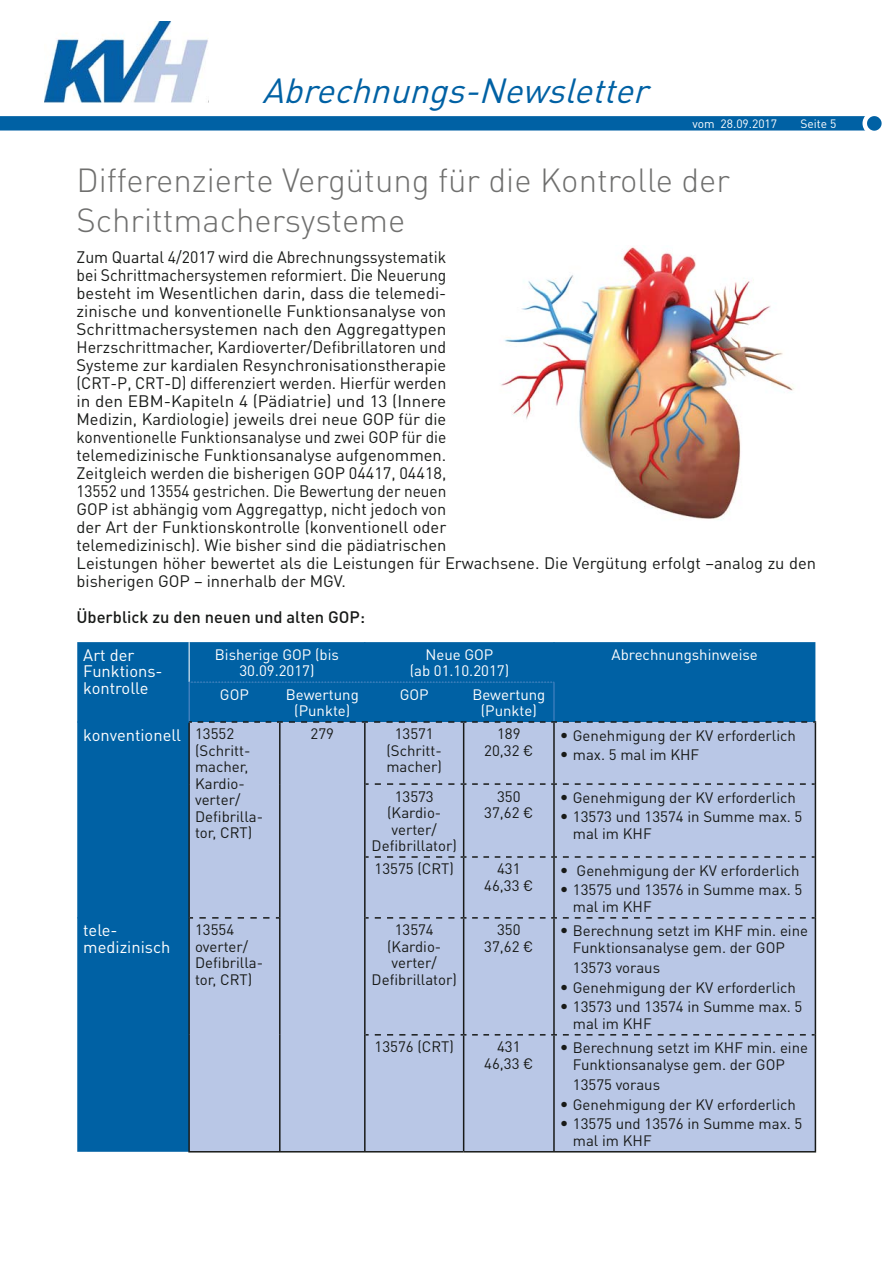
<style>
.page{position:relative;width:893px;height:1263px;background:#fff}
.page>*{position:absolute;margin:0;border:0;box-sizing:border-box;transform-origin:0 0}
.t1{font:italic 34.5px "DIN Pro";color:#0061a4}
.t2{font:300 33px/39.6px "DIN Pro";color:#6f6f6e}
.t3{font:16.5px/18px "DIN Pro";color:#181a18;scale:.96 1}
.t4{font:16.5px/16.5px "DIN Pro";color:#fff}
.t5{font:500 16.5px "DIN Pro";color:#181a18}
.t6{font:15px/16.5px "DIN Pro";color:#181a18}
.t7{font:15px/16.5px "DIN Pro";color:#fff;text-align:center}
.t8{font:12px "DIN Pro";color:#fff}
.s1{font-size:15px;color:#181a18}
.s2{font-size:16.5px}
</style>
<div class="page">
<div style="left:0;top:116px;width:867px;height:15px;background:#0061a4"></div>
<svg style="left:865px;top:114px;width:19px;height:19px"></svg>
<div style="left:862px;top:112px;width:24px;height:23px;border:4px solid #fff;border-radius:50%"></div>
<img style="left:44px;top:21px;width:164px;height:81px">
<div style="left:77px;top:642px;width:112px;height:510px;background:#0061a4"></div>
<div style="left:190px;top:642px;width:625px;height:80px;background:#0061a4"></div>
<div style="left:190px;top:722px;width:625px;height:429px;background:#b9c7e6"></div>
<hr style="left:365px;top:642px;width:1px;height:40px;background:#0061a4">
<hr style="left:554px;top:642px;width:1px;height:40px;background:#0061a4">
<svg style="left:77px;top:682px;width:480px;height:41px;background:#0462a3"></svg>
<svg style="left:563px;top:721px;width:253px;height:2px"></svg>
<svg style="left:375px;top:783px;width:91px;height:2px"></svg>
<svg style="left:472px;top:783px;width:85px;height:2px"></svg>
<svg style="left:563px;top:783px;width:252px;height:2px"></svg>
<svg style="left:375px;top:856px;width:91px;height:2px"></svg>
<svg style="left:472px;top:856px;width:85px;height:2px"></svg>
<svg style="left:563px;top:856px;width:252px;height:2px"></svg>
<svg style="left:77px;top:917px;width:116px;height:2px"></svg>
<svg style="left:199px;top:917px;width:80px;height:2px"></svg>
<svg style="left:375px;top:917px;width:91px;height:2px"></svg>
<svg style="left:472px;top:917px;width:85px;height:2px"></svg>
<svg style="left:563px;top:917px;width:252px;height:2px"></svg>
<svg style="left:375px;top:1034px;width:91px;height:2px"></svg>
<svg style="left:472px;top:1034px;width:85px;height:2px"></svg>
<svg style="left:563px;top:1034px;width:252px;height:2px"></svg>
<hr style="left:188px;top:723px;width:2px;height:61px;background:#181a18">
<hr style="left:279px;top:723px;width:2px;height:61px;background:#181a18">
<hr style="left:364px;top:723px;width:2px;height:61px;background:#181a18">
<hr style="left:463px;top:723px;width:1px;height:60px;background:#181a18">
<hr style="left:553px;top:723px;width:2px;height:60px;background:#181a18">
<hr style="left:815px;top:723px;width:1px;height:61px;background:#181a18">
<hr style="left:188px;top:784px;width:2px;height:73px;background:#181a18">
<hr style="left:279px;top:784px;width:2px;height:73px;background:#181a18">
<hr style="left:364px;top:784px;width:2px;height:73px;background:#181a18">
<hr style="left:463px;top:785px;width:1px;height:71px;background:#181a18">
<hr style="left:553px;top:785px;width:2px;height:71px;background:#181a18">
<hr style="left:815px;top:784px;width:1px;height:73px;background:#181a18">
<hr style="left:188px;top:857px;width:2px;height:61px;background:#181a18">
<hr style="left:279px;top:857px;width:2px;height:61px;background:#181a18">
<hr style="left:364px;top:857px;width:2px;height:61px;background:#181a18">
<hr style="left:463px;top:858px;width:1px;height:59px;background:#181a18">
<hr style="left:553px;top:858px;width:2px;height:59px;background:#181a18">
<hr style="left:815px;top:857px;width:1px;height:61px;background:#181a18">
<hr style="left:188px;top:918px;width:2px;height:117px;background:#181a18">
<hr style="left:279px;top:918px;width:2px;height:117px;background:#181a18">
<hr style="left:364px;top:918px;width:2px;height:117px;background:#181a18">
<hr style="left:463px;top:919px;width:1px;height:115px;background:#181a18">
<hr style="left:553px;top:919px;width:2px;height:115px;background:#181a18">
<hr style="left:815px;top:918px;width:1px;height:117px;background:#181a18">
<hr style="left:188px;top:1035px;width:2px;height:116px;background:#181a18">
<hr style="left:279px;top:1035px;width:2px;height:116px;background:#181a18">
<hr style="left:364px;top:1035px;width:2px;height:116px;background:#181a18">
<hr style="left:463px;top:1036px;width:1px;height:115px;background:#181a18">
<hr style="left:553px;top:1036px;width:2px;height:115px;background:#181a18">
<hr style="left:815px;top:1035px;width:1px;height:116px;background:#181a18">
<hr style="left:188px;top:1151px;width:276px;height:2px;background:#181a18">
<hr style="left:464px;top:1151px;width:352px;height:2px;background:#181a18">
<img style="left:500px;top:247px;width:294px;height:273px">
<h1 class="t1" style="left:262px;top:78px;width:395px">Abrechnungs-Newsletter</h1>
<p class="t8" style="left:692px;top:119px;width:86px">vom 28.09.2017</p>
<p class="t8" style="left:800px;top:119px;width:37px">Seite 5</p>
<h2 class="t2" style="left:77px;top:165px;width:655px">Differenzierte Vergütung für die Kontrolle der<br>Schrittmachersysteme</h2>
<p class="t3" style="left:77px;top:251px;width:772px">Zum Quartal 4/2017 wird die Abrechnungssystematik<br>bei Schrittmachersystemen reformiert. Die Neuerung<br>besteht im Wesentlichen darin, dass die telemedi-<br>zinische und konventionelle Funktionsanalyse von<br>Schrittmachersystemen nach den Aggregattypen<br>Herzschrittmacher, Kardioverter/Defibrillatoren und<br>Systeme zur kardialen Resynchronisationstherapie<br>(CRT-P, CRT-D) differenziert werden. Hierfür werden<br>in den EBM-Kapiteln 4 (Pädiatrie) und 13 (Innere<br>Medizin, Kardiologie) jeweils drei neue GOP für die<br>konventionelle Funktionsanalyse und zwei GOP für die<br>telemedizinische Funktionsanalyse aufgenommen.<br>Zeitgleich werden die bisherigen GOP 04417, 04418,<br>13552 und 13554 gestrichen. Die Bewertung der neuen<br>GOP ist abhängig vom Aggregattyp, nicht jedoch von<br>der Art der Funktionskontrolle (konventionell oder<br>telemedizinisch). Wie bisher sind die pädiatrischen<br>Leistungen höher bewertet als die Leistungen für Erwachsene. Die Vergütung erfolgt –analog zu den bisherigen GOP – innerhalb der MGV.</p>
<p class="t5" style="left:77px;top:612px;width:290px">Überblick zu den neuen und alten GOP:</p>
<p class="t4" style="left:83px;top:649px;width:81px">Art der<br>Funktions&shy;kontrolle</p>
<p class="t7" style="left:215px;top:648px;width:126px">Bisherige GOP (bis<br>30.09.2017)</p>
<p class="t7" style="left:410px;top:648px;width:101px">Neue GOP<br>(ab 01.10.2017)</p>
<p class="t7" style="left:611px;top:648px;width:148px">Abrechnungshinweise</p>
<p class="t7" style="left:220px;top:688px;width:30px">GOP</p>
<p class="t7" style="left:286px;top:688px;width:74px">Bewertung (Punkte)</p>
<p class="t7" style="left:400px;top:688px;width:30px">GOP</p>
<p class="t7" style="left:472px;top:688px;width:74px">Bewertung (Punkte)</p>
<p class="t4" style="left:83px;top:728px;width:152px">konventionell <span class="s1">13552</span></p>
<p class="t6" style="left:195px;top:744px;width:69px">(Schritt&shy;macher,<br>Kardio&shy;verter/<br>Defibrilla&shy;tor, CRT)</p>
<p class="t6" style="left:311px;top:728px;width:25px">279</p>
<p class="t6" style="left:386px;top:728px;width:57px;text-align:center">13571 (Schritt&shy;macher)</p>
<p class="t6" style="left:484px;top:728px;width:51px;text-align:center">189<br>20,32 €</p>
<p class="t6" style="left:560px;top:729px;width:237px"><span class="s2">•</span> Genehmigung der KV erforderlich</p>
<p class="t6" style="left:560px;top:749px;width:141px"><span class="s2">•</span> max. 5 mal im KHF</p>
<p class="t6" style="left:372px;top:790px;width:87px;text-align:center">13573 (Kardio&shy;verter/<br>Defibrillator)</p>
<p class="t6" style="left:484px;top:790px;width:51px;text-align:center">350<br>37,62 €</p>
<p class="t6" style="left:560px;top:791px;width:237px"><span class="s2">•</span> Genehmigung der KV erforderlich</p>
<p class="t6" style="left:573px;top:811px;width:231px;text-indent:-13px"><span class="s2">•</span> 13573 und 13574 in Summe max. 5 mal im KHF</p>
<p class="t6" style="left:374px;top:863px;width:81px">13575 (CRT)</p>
<p class="t6" style="left:484px;top:863px;width:51px;text-align:center">431<br>46,33 €</p>
<p class="t6" style="left:560px;top:864px;width:241px"><span class="s2">•</span> Genehmigung der KV erforderlich</p>
<p class="t6" style="left:573px;top:884px;width:231px;text-indent:-13px"><span class="s2">•</span> 13575 und 13576 in Summe max. 5 mal im KHF</p>
<p class="t4" style="left:83px;top:924px;width:89px">tele&shy;medizinisch</p>
<p class="t6" style="left:195px;top:923px;width:69px">13554 overter/<br>Defibrilla&shy;tor, CRT)</p>
<p class="t6" style="left:372px;top:923px;width:87px;text-align:center">13574 (Kardio&shy;verter/<br>Defibrillator)</p>
<p class="t6" style="left:484px;top:923px;width:51px;text-align:center">350<br>37,62 €</p>
<p class="t6" style="left:573px;top:925px;width:237px;text-indent:-13px"><span class="s2">•</span> Berechnung setzt im KHF min. eine<br>Funktionsanalyse gem. der GOP</p>
<p class="t6" style="left:573px;top:961px;width:89px">13573 voraus</p>
<p class="t6" style="left:560px;top:981px;width:237px"><span class="s2">•</span> Genehmigung der KV erforderlich</p>
<p class="t6" style="left:573px;top:1000px;width:231px;text-indent:-13px"><span class="s2">•</span> 13573 und 13574 in Summe max. 5 mal im KHF</p>
<p class="t6" style="left:374px;top:1040px;width:81px">13576 (CRT)</p>
<p class="t6" style="left:484px;top:1040px;width:51px;text-align:center">431<br>46,33 €</p>
<p class="t6" style="left:573px;top:1042px;width:237px;text-indent:-13px"><span class="s2">•</span> Berechnung setzt im KHF min. eine<br>Funktionsanalyse gem. der GOP</p>
<p class="t6" style="left:573px;top:1078px;width:89px">13575 voraus</p>
<p class="t6" style="left:560px;top:1098px;width:237px"><span class="s2">•</span> Genehmigung der KV erforderlich</p>
<p class="t6" style="left:573px;top:1117px;width:231px;text-indent:-13px"><span class="s2">•</span> 13575 und 13576 in Summe max. 5 mal im KHF</p>
</div>
